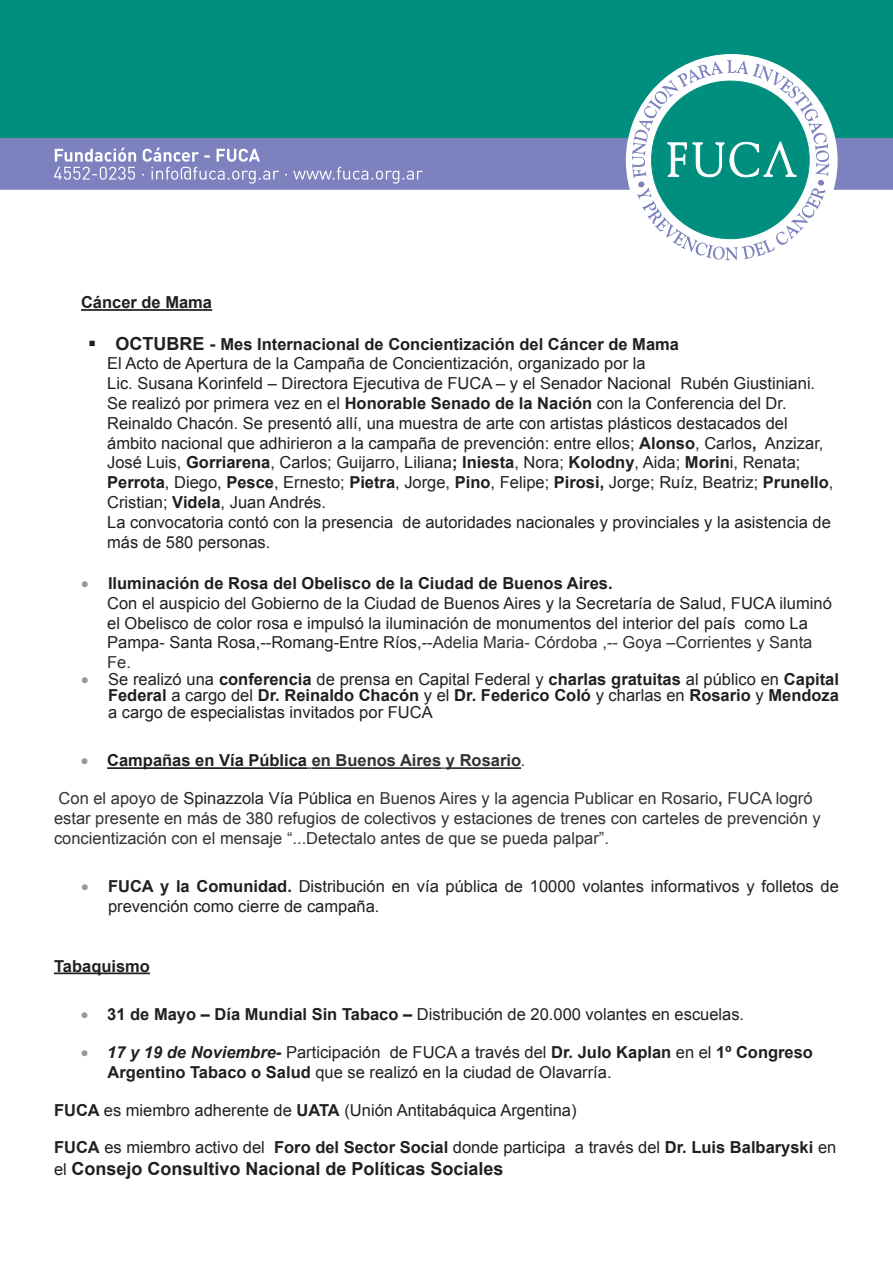
<style>
.page{position:relative;width:893px;height:1263px;background:#fff}
.page>*{position:absolute;margin:0;border:0;box-sizing:border-box;transform-origin:0 0}
.t1{font:700 18px "Arial";color:#231f20}
.t2{font:16.5px/19.8px "Arial";color:#231f20}
.t3{font:16.5px/19.8px "Arial";color:#313232}
.t4{font:700 16.5px "Arial";color:#313232}
.t5{font:700 16.5px "Arial";color:#231f20}
.s1{font-weight:700;font-size:18px}
.s2{font-weight:700}
.s3{color:#999}
.s4{color:#313232}
.s5{color:#231f20}
.s6{font-weight:400;font-style:italic}
.s7{font-style:italic}
.s8{font-weight:700;font-style:italic}
.s9{font-weight:400;font-size:16.5px}
</style>
<div class="page">
<div style="left:1px;top:1px;width:891px;height:140px;background:#008e7f"></div>
<div style="left:0;top:0;width:893px;height:141px;border:2px solid #008e7f"></div>
<div style="left:1px;top:139px;width:891px;height:50px;background:#7d81be"></div>
<div style="left:0;top:138px;width:893px;height:52px;border:2px solid #7d81be"></div>
<div style="left:626px;top:54px;width:212px;height:213px;background:#fff;border-radius:50%"></div>
<svg style="left:632px;top:60px;width:197px;height:200px"></svg>
<svg style="left:54px;top:148px;width:369px;height:36px"></svg>
<hr style="left:81px;top:309px;width:131px;height:2px;background:#231f20">
<hr style="left:107px;top:767px;width:200px;height:2px;background:#231f20">
<hr style="left:312px;top:767px;width:129px;height:2px;background:#313232">
<hr style="left:446px;top:767px;width:75px;height:2px;background:#313232">
<hr style="left:54px;top:972px;width:96px;height:2px;background:#231f20">
<p class="t5" style="left:81px;top:292px;width:133px">Cáncer de Mama</p>
<p class="t2" style="left:107px;top:334px;width:728px;text-indent:-19px">▪ <span class="s1">OCTUBRE -</span> <span class="s2">Mes Internacional de Concientización del Cáncer de Mama<br></span>El Acto de Apertura de la Campaña de Concientización, organizado por la<br>Lic. Susana Korinfeld – Directora Ejecutiva de FUCA – y el Senador Nacional Rubén Giustiniani.<br>Se realizó por primera vez en el <span class="s2">Honorable Senado de la Nación</span> con la Conferencia del Dr.<br>Reinaldo Chacón. Se presentó allí, una muestra de arte con artistas plásticos destacados del ámbito nacional que adhirieron a la campaña de prevención: entre ellos; <span class="s2">Alonso</span>, Carlos<span class="s2">,</span> Anzizar, José Luis, <span class="s2">Gorriarena</span>, Carlos; Guijarro, Liliana<span class="s2">; Iniesta</span>, Nora; <span class="s2">Kolodny</span>, Aida; <span class="s2">Morin</span>i, Renata; <span class="s2">Perrota</span>, Diego, <span class="s2">Pesce</span>, Ernesto; <span class="s2">Pietra</span>, Jorge, <span class="s2">Pino</span>, Felipe; <span class="s2">Pirosi,</span> Jorge; Ruíz, Beatriz; <span class="s2">Prunello</span>, Cristian; <span class="s2">Videla</span>, Juan Andrés.<br>La convocatoria contó con la presencia de autoridades nacionales y provinciales y la asistencia de más de 580 personas.</p>
<p class="t2" style="left:107px;top:573px;width:726px;text-indent:-26px"><span class="s3">•</span> <span class="s2">Iluminación de Rosa del Obelisco de la Ciudad de Buenos Aires.<br></span>Con el auspicio del Gobierno de la Ciudad de Buenos Aires y la Secretaría de Salud, FUCA iluminó el Obelisco de color rosa e impulsó la iluminación de monumentos del interior del país como La Pampa- Santa Rosa,--Romang-Entre Ríos,--<span class="s4">Adelia Maria- Córdoba ,-- Goya –Corrientes y Santa Fe.</span></p>
<p class="t2" style="left:108px;top:671px;width:732px;line-height:16.5px;text-align:justify;text-indent:-27px"><span class="s3">•</span> Se realizó una <span class="s2">conferencia</span> de prensa en Capital Federal y <span class="s2">charlas gratuitas</span> al público en <span class="s2">Capital Federal</span> a cargo del <span class="s2">Dr. Reinaldo Chacón</span> y el <span class="s2">Dr. Federico Coló</span> y charlas en <span class="s2">Rosario</span> y <span class="s2">Mendoza </span>a cargo de especialistas invitados por FUCA</p>
<p class="t4" style="left:81px;top:750px;width:446px"><span class="s3">•</span> <span class="s5">Campañas en Vía Pública</span> en Buenos Aires y Rosario<span class="s6">.</span></p>
<p class="t3" style="left:54px;top:789px;width:768px">Con el apoyo de <span class="s5">Spinazzola Vía Pública</span> en Buenos Aires y la agencia Publicar en Rosario<span class="s2">,</span> FUCA logró estar presente en más de 380 refugios de colectivos y estaciones de trenes con carteles de prevención y concientización con el mensaje “...Detectalo antes de que se pueda palpar”.</p>
<p class="t2" style="left:108px;top:877px;width:732px;text-indent:-27px"><span class="s3">•</span> <span class="s2">FUCA y la Comunidad.</span> Distribución en vía pública de 10000 volantes informativos y folletos de prevención como cierre de campaña.</p>
<p class="t5" style="left:54px;top:955px;width:97px">Tabaquismo</p>
<p class="t2" style="left:81px;top:1005px;width:665px"><span class="s3">•</span> <span class="s2">31 de Mayo – Día Mundial Sin Tabaco –</span> Distribución de 20.000 volantes en escuelas<span class="s7">.</span></p>
<p class="t2" style="left:108px;top:1042px;width:707px;text-indent:-27px"><span class="s3">•</span> <span class="s8">17 y 19 de Noviembre-</span> Participación de FUCA a través del <span class="s2">Dr. Julo Kaplan</span> en el <span class="s2">1º Congreso<br>Argentino Tabaco o Salud</span> que se realizó en la ciudad de Olavarría.</p>
<p class="t2" style="left:54px;top:1100px;width:524px"><span class="s2">FUCA</span> es miembro adherente de <span class="s2">UATA</span> (Unión Antitabáquica Argentina)</p>
<p class="t2" style="left:54px;top:1138px;width:784px"><span class="s2">FUCA</span> es miembro activo del <span class="s2">Foro del Sector Social</span> donde participa a través del <span class="s2">Dr. Luis Balbaryski</span> en</p>
<p class="t1" style="left:54px;top:1157px;width:451px"><span class="s9">el</span> Consejo Consultivo Nacional de Políticas Sociales</p>
</div>
